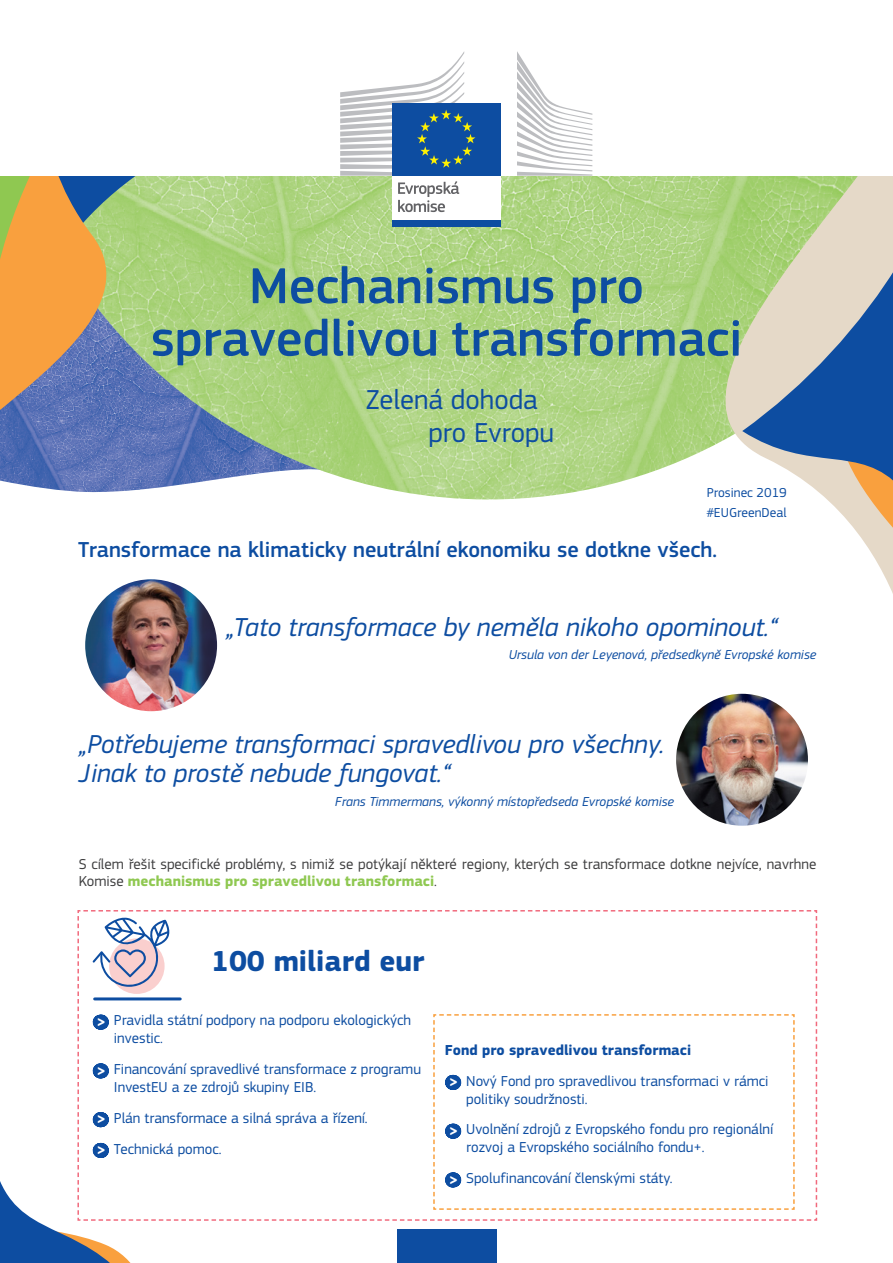
<style>
.page{position:relative;width:893px;height:1263px;background:#fff}
.page>*{position:absolute;margin:0;border:0;box-sizing:border-box;transform-origin:0 0}
.doc_title{font:500 52.5px/52.5px "EC Square Sans Pro";color:#0d4da1;text-align:center}
.title_2{font:700 30px "EC Square Sans Pro";color:#0d4da1}
.doc_theme{font:28.5px/33.5px "EC Square Sans Pro";color:#0d4da1}
.quote_2{font:italic 27px "EC Square Sans Pro";color:#0d4da1}
.quote_2_next{font:italic 27px "EC Square Sans Pro";color:#0d4da1}
.title_1{font:500 22.5px "EC Square Sans Pro";color:#0d4da1}
.t1{font:15px/18px "EC Square Sans Pro";color:#0d4da1}
.body_break{font:15px/16.5px "EC Square Sans Pro";color:#3e3e3f}
.title_3{font:700 15px "EC Square Sans Pro";color:#0d4da1}
.quote_1_auth{font:italic 13.5px "EC Square Sans Pro";color:#0d4da1}
.doc_date{font:13.5px "EC Square Sans Pro";color:#0d4da1}
.s1{font-weight:700;color:#8fc851}
.s2{font-weight:700;color:#fff}
</style>
<div class="page">
<img style="left:0;top:176px;width:643px;height:323px">
<svg style="left:643px;top:176px;width:250px;height:418px"></svg>
<svg style="left:742px;top:259px;width:151px;height:278px"></svg>
<svg style="left:0;top:176px;width:240px;height:263px;background:#98bb8d"></svg>
<svg style="left:0;top:176px;width:139px;height:241px;background:#a19782"></svg>
<svg style="left:0;top:176px;width:113px;height:123px;background:#cd9f51"></svg>
<svg style="left:0;top:910px;width:817px;height:353px"></svg>
<img style="left:676px;top:694px;width:132px;height:132px;border-radius:66px">
<img style="left:85px;top:579px;width:132px;height:132px;border-radius:66px">
<div style="left:392px;top:173px;width:108px;height:49px;background:#fff"></div>
<div style="left:392px;top:220px;width:108px;height:7px;background:#0d4da1"></div>
<svg style="left:517px;top:51px;width:75px;height:125px"></svg>
<div style="left:392px;top:103px;width:108px;height:73px;background:#0d4da1"></div>
<svg style="left:340px;top:52px;width:135px;height:160px"></svg>
<div style="left:397px;top:1229px;width:100px;height:34px;background:#0d4da1"></div>
<p class="doc_title" style="left:151px;top:261px;width:593px">Mechanismus pro spravedlivou transformaci</p>
<p class="doc_theme" style="left:428px;top:383px;width:127px;text-indent:-63px">Zelená dohoda pro Evropu</p>
<p class="doc_date" style="left:707px;top:485px;width:81px">Prosinec 2019</p>
<p class="doc_date" style="left:706px;top:505px;width:82px">#EUGreenDeal</p>
<p class="title_1" style="left:78px;top:536px;width:640px">Transformace na klimaticky neutrální ekonomiku se dotkne všech.</p>
<p class="quote_2" style="left:226px;top:611px;width:553px">„Tato transformace by neměla nikoho opominout.“</p>
<p class="quote_1_auth" style="left:509px;top:647px;width:309px">Ursula von der Leyenová, předsedkyně Evropské komise</p>
<p class="quote_2" style="left:79px;top:728px;width:587px">„Potřebujeme transformaci spravedlivou pro všechny.</p>
<p class="quote_2_next" style="left:79px;top:758px;width:373px">Jinak to prostě nebude fungovat.“</p>
<p class="quote_1_auth" style="left:335px;top:793px;width:341px">Frans Timmermans, výkonný místopředseda Evropské komise</p>
<p class="body_break" style="left:79px;top:856px;width:739px">S cílem řešit specifické problémy, s nimiž se potýkají některé regiony, kterých se transformace dotkne nejvíce, navrhne<br>Komise <span class="s1">mechanismus pro spravedlivou transformaci</span>.</p>
<p class="title_2" style="left:211px;top:943px;width:215px">100 miliard eur</p>
<p class="t1" style="left:114px;top:1011px;width:299px;text-indent:-17px"><span class="s2">&gt;</span> Pravidla státní podpory na podporu ekologických investic.</p>
<p class="t1" style="left:114px;top:1060px;width:309px;text-indent:-17px"><span class="s2">&gt;</span> Financování spravedlivé transformace z programu<br>InvestEU a ze zdrojů skupiny EIB.</p>
<p class="t1" style="left:97px;top:1109px;width:272px"><span class="s2">&gt;</span> Plán transformace a silná správa a řízení.</p>
<p class="t1" style="left:97px;top:1140px;width:126px"><span class="s2">&gt;</span> Technická pomoc.</p>
<p class="title_3" style="left:445px;top:1041px;width:248px">Fond pro spravedlivou transformaci</p>
<p class="t1" style="left:466px;top:1072px;width:304px;text-indent:-17px"><span class="s2">&gt;</span> Nový Fond pro spravedlivou transformaci v rámci politiky soudržnosti.</p>
<p class="t1" style="left:466px;top:1120px;width:308px;text-indent:-17px"><span class="s2">&gt;</span> Uvolnění zdrojů z Evropského fondu pro regionální rozvoj a Evropského sociálního fondu+.</p>
<p class="t1" style="left:449px;top:1169px;width:225px"><span class="s2">&gt;</span> Spolufinancování členskými státy.</p>
</div>
